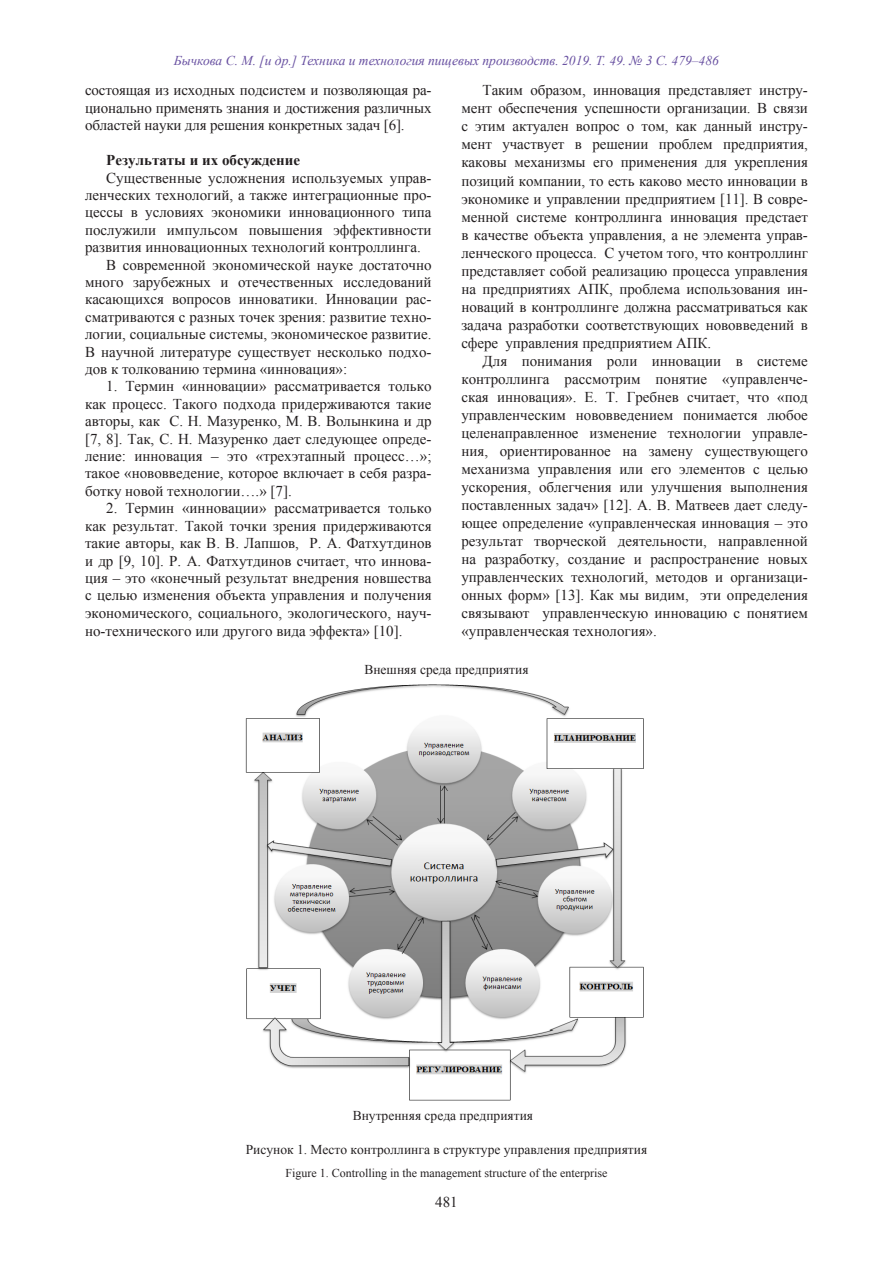
<style>
.page{position:relative;width:893px;height:1263px;background:#fff}
.page>*{position:absolute;margin:0;border:0;box-sizing:border-box;transform-origin:0 0}
.Основной{font:15px/18px "Times New Roman";color:#231f20;text-align:justify}
.Основной-2{font:700 15px "Times New Roman";color:#231f20}
.Под_рис{font:13.5px "Times New Roman";color:#231f20}
.t1{font:italic 13.5px "Times New Roman";color:#6850a1}
.мини_под_рис{font:12px "Times New Roman";color:#231f20}
</style>
<div class="page">
<img style="left:245px;top:684px;width:399px;height:417px">
<p class="t1" style="left:174px;top:51px;width:547px">Бычкова С. М. [и др.] Техника и технология пищевых производств. 2019. Т. 49. № 3 С. 479–486</p>
<p class="Основной" style="left:85px;top:81px;width:348px;line-height:17.4px">состоящая из исходных подсистем и позволяющая ра&shy;ционально применять знания и достижения различных областей науки для решения конкретных задач [6].</p>
<p class="Основной-2" style="left:106px;top:150px;width:195px">Результаты и их обсуждение</p>
<p class="Основной" style="left:85px;top:169px;width:348px;line-height:17.4px;text-indent:21px">Существенные усложнения используемых управ&shy;ленческих технологий, а также интеграционные про&shy;цессы в условиях экономики инновационного типа послужили импульсом повышения эффективности развития инновационных технологий контроллинга.</p>
<p class="Основной" style="left:85px;top:256px;width:348px;line-height:17.4px;text-indent:21px">В современной экономической науке достаточно много зарубежных и отечественных исследований касающихся вопросов инноватики. Инновации рас&shy;сматриваются с разных точек зрения: развитие техно&shy;логии, социальные системы, экономическое развитие.<br>В научной литературе существует несколько подхо&shy;дов к толкованию термина «инновация»:</p>
<p class="Основной" style="left:85px;top:377px;width:348px;line-height:17.4px;text-indent:21px">1. Термин «инновации» рассматривается только как процесс. Такого подхода придерживаются такие авторы, как С. Н. Мазуренко, М. В. Волынкина и др [7, 8]. Так, С. Н. Мазуренко дает следующее опреде&shy;ление: инновация – это «трехэтапный процесс…»; такое «нововведение, которое включает в себя разра&shy;ботку новой технологии….» [7].</p>
<p class="Основной" style="left:85px;top:499px;width:348px;line-height:17.5px;text-indent:21px">2. Термин «инновации» рассматривается только как результат. Такой точки зрения придерживаются такие авторы, как В. В. Лапшов, Р. А. Фатхутдинов и др [9, 10]. Р. А. Фатхутдинов считает, что иннова&shy;ция – это «конечный результат внедрения новшества с целью изменения объекта управления и получения экономического, социального, экологического, науч&shy;но-технического или другого вида эффекта» [10].</p>
<p class="Основной" style="left:461px;top:81px;width:348px;text-indent:21px">Таким образом, инновация представляет инстру&shy;мент обеспечения успешности организации. В связи с этим актуален вопрос о том, как данный инстру&shy;мент участвует в решении проблем предприятия, каковы механизмы его применения для укрепления позиций компании, то есть каково место инновации в экономике и управлении предприятием [11]. В совре&shy;менной системе контроллинга инновация предстает в качестве объекта управления, а не элемента управ&shy;ленческого процесса. С учетом того, что контроллинг представляет собой реализацию процесса управления на предприятиях АПК, проблема использования ин&shy;новаций в контроллинге должна рассматриваться как задача разработки соответствующих нововведений в сфере управления предприятием АПК.</p>
<p class="Основной" style="left:461px;top:351px;width:348px;text-indent:21px">Для понимания роли инновации в системе контроллинга рассмотрим понятие «управленче&shy;ская инновация». Е. Т. Гребнев считает, что «под управленческим нововведением понимается любое целенаправленное изменение технологии управле&shy;ния, ориентированное на замену существующего механизма управления или его элементов с целью ускорения, облегчения или улучшения выполнения поставленных задач» [12]. А. В. Матвеев дает следу&shy;ющее определение «управленческая инновация – это результат творческой деятельности, направленной на разработку, создание и распространение новых управленческих технологий, методов и организаци&shy;онных форм» [13]. Как мы видим, эти определения связывают управленческую инновацию с понятием «управленческая технология».</p>
<p class="Под_рис" style="left:364px;top:661px;width:166px">Внешняя среда предприятия</p>
<p class="Под_рис" style="left:353px;top:1106px;width:182px">Внутренняя среда предприятия</p>
<p class="Под_рис" style="left:246px;top:1140px;width:403px">Рисунок 1. Место контроллинга в структуре управления предприятия</p>
<p class="мини_под_рис" style="left:285px;top:1165px;width:323px">Figure 1. Controlling in the management structure of the enterprise</p>
<p class="Основной" style="left:435px;top:1193px;width:24px">481</p>
</div>
